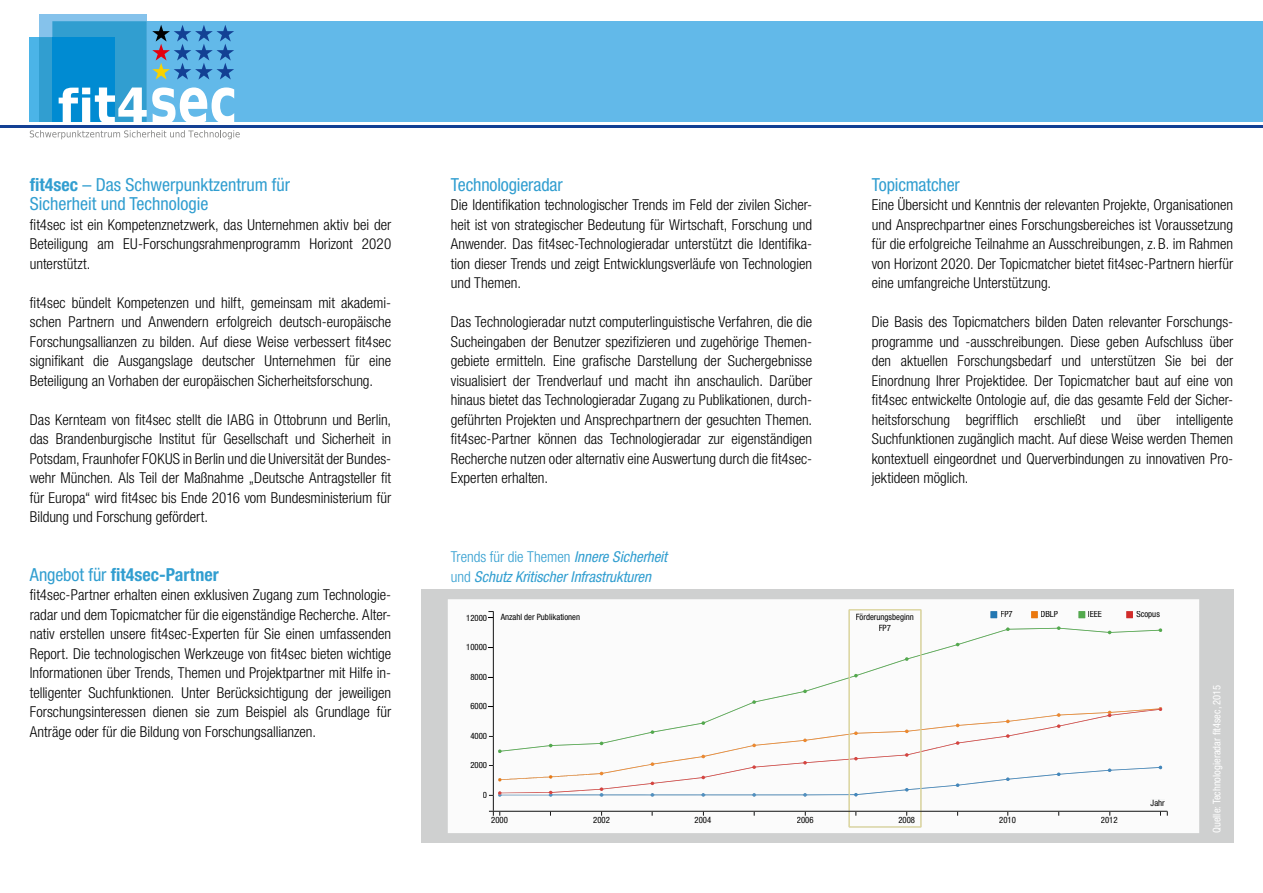
<style>
.page{position:relative;width:1263px;height:893px;background:#fff}
.page>*{position:absolute;margin:0;border:0;box-sizing:border-box;transform-origin:0 0}
.t1{font:condensed 18px/19.5px "Helvetica Neue LT";color:#319ed0}
.t2{font:700 condensed 18px "Helvetica Neue LT";color:#319ed0}
.t3{font:300 condensed 15px/19.5px "Helvetica Neue LT";color:#000;text-align:justify}
.t4{font:italic condensed 15px/19.5px "Helvetica Neue LT";letter-spacing:-.005em;color:#319ed0}
.t5{font:condensed 10.5px "Helvetica Neue LT";color:#fff}
.t6{font:condensed 8.7px/10.5px "Helvetica Neue LT";color:#000;text-align:center}
.s1{font-weight:700}
.s2{font-weight:400}
.s3{font-weight:300;font-style:normal}
</style>
<div class="page">
<div style="left:421px;top:589px;width:812px;height:254px;background:#cfd0d0"></div>
<div style="left:448px;top:599px;width:751px;height:234px;background:#fbfbfb"></div>
<div style="left:467px;top:615px;width:20px;height:6px;background:#fbfbfb"></div>
<div style="left:467px;top:644px;width:20px;height:6px;background:#fbfbfb"></div>
<div style="left:471px;top:674px;width:16px;height:6px;background:#fbfbfb"></div>
<div style="left:471px;top:703px;width:16px;height:6px;background:#fbfbfb"></div>
<div style="left:471px;top:733px;width:16px;height:6px;background:#fbfbfb"></div>
<div style="left:471px;top:762px;width:16px;height:6px;background:#fbfbfb"></div>
<div style="left:483px;top:609px;width:685px;height:218px;background:#fbfbfb"></div>
<div style="left:501px;top:614px;width:79px;height:6px;background:#fbfbfb"></div>
<div style="left:147px;top:21px;width:1116px;height:107px;background:#62b9e9"></div>
<div style="left:39px;top:15px;width:108px;height:107px;background:#85c2eb"></div>
<div style="left:30px;top:37px;width:33px;height:85px;background:#4bb4e7"></div>
<svg style="left:39px;top:21px;width:195px;height:101px"></svg>
<svg style="left:30px;top:130px;width:210px;height:9px"></svg>
<div style="left:115px;top:93px;width:5px;height:11px;background:#319ed0"></div>
<hr style="left:0;top:122px;width:1263px;height:3px;background:#fff">
<hr style="left:0;top:125px;width:1263px;height:3px;background:#134094">
<p class="t1" style="left:30px;top:174px;width:262px"><span class="s1">fit4sec</span> – Das Schwerpunktzentrum für<br>Sicherheit und Technologie</p>
<p class="t3" style="left:30px;top:214px;width:363px">fit4sec ist ein Kompetenznetzwerk, das Unternehmen aktiv bei der Beteiligung am EU-Forschungsrahmenprogramm Horizont 2020 unterstützt.</p>
<p class="t3" style="left:30px;top:292px;width:363px">fit4sec bündelt Kompetenzen und hilft, gemeinsam mit akademi&shy;schen Partnern und Anwendern erfolgreich deutsch-europäische Forschungsallianzen zu bilden. Auf diese Weise verbessert fit4sec signifikant die Ausgangslage deutscher Unternehmen für eine Beteiligung an Vorhaben der europäischen Sicherheitsforschung.</p>
<p class="t3" style="left:30px;top:409px;width:363px">Das Kernteam von fit4sec stellt die IABG in Ottobrunn und Berlin, das Brandenburgische Institut für Gesellschaft und Sicherheit in Potsdam, Fraunhofer FOKUS in Berlin und die Universität der Bundes&shy;wehr München. Als Teil der Maßnahme „Deutsche Antragsteller fit für Europa“ wird fit4sec bis Ende 2016 vom Bundesministerium für Bildung und Forschung gefördert.</p>
<p class="t2" style="left:30px;top:563px;width:190px"><span class="s2">Angebot für</span> fit4sec-Partner</p>
<p class="t3" style="left:30px;top:585px;width:363px">fit4sec-Partner erhalten einen exklusiven Zugang zum Technologie&shy;radar und dem Topicmatcher für die eigenständige Recherche. Alter&shy;nativ erstellen unsere fit4sec-Experten für Sie einen umfassenden Report. Die technologischen Werkzeuge von fit4sec bieten wichtige Informationen über Trends, Themen und Projektpartner mit Hilfe in&shy;telligenter Suchfunktionen. Unter Berücksichtigung der jeweiligen Forschungsinteressen dienen sie zum Beispiel als Grundlage für Anträge oder für die Bildung von Forschungsallianzen.</p>
<p class="t1" style="left:451px;top:174px;width:114px">Technologieradar</p>
<p class="t3" style="left:451px;top:195px;width:363px">Die Identifikation technologischer Trends im Feld der zivilen Sicher&shy;heit ist von strategischer Bedeutung für Wirtschaft, Forschung und Anwender. Das fit4sec-Technologieradar unterstützt die Identifika&shy;tion dieser Trends und zeigt Entwicklungsverläufe von Technologien und Themen.</p>
<p class="t3" style="left:451px;top:312px;width:363px">Das Technologieradar nutzt computerlinguistische Verfahren, die die Sucheingaben der Benutzer spezifizieren und zugehörige Themen&shy;gebiete ermitteln. Eine grafische Darstellung der Suchergebnisse visualisiert der Trendverlauf und macht ihn anschaulich. Darüber hinaus bietet das Technologieradar Zugang zu Publikationen, durch&shy;geführten Projekten und Ansprechpartnern der gesuchten Themen. fit4sec-Partner können das Technologieradar zur eigenständigen Recherche nutzen oder alternativ eine Auswertung durch die fit4sec-Experten erhalten.</p>
<p class="t4" style="left:451px;top:547px;width:218px"><span class="s3">Trends für die Themen</span> Innere Sicherheit <span class="s3">und</span> Schutz Kritischer Infrastrukturen</p>
<p class="t1" style="left:872px;top:174px;width:90px">Topicmatcher</p>
<p class="t3" style="left:872px;top:195px;width:363px">Eine Übersicht und Kenntnis der relevanten Projekte, Organisationen und Ansprechpartner eines Forschungsbereiches ist Voraussetzung für die erfolgreiche Teilnahme an Ausschreibungen, z. B. im Rahmen von Horizont 2020. Der Topicmatcher bietet fit4sec-Partnern hierfür eine umfangreiche Unterstützung.</p>
<p class="t3" style="left:872px;top:312px;width:363px">Die Basis des Topicmatchers bilden Daten relevanter Forschungs&shy;programme und -ausschreibungen. Diese geben Aufschluss über den aktuellen Forschungsbedarf und unterstützen Sie bei der Einordnung Ihrer Projektidee. Der Topicmatcher baut auf eine von fit4sec entwickelte Ontologie auf, die das gesamte Feld der Sicher&shy;heitsforschung begrifflich erschließt und über intelligente Suchfunktionen zugänglich macht. Auf diese Weise werden Themen kontextuell eingeordnet und Querverbindungen zu innovativen Pro&shy;jektideen möglich.</p>
<p class="t6" style="left:466px;top:612px;width:22px">12000</p>
<p class="t6" style="left:466px;top:642px;width:22px">10000</p>
<p class="t6" style="left:470px;top:671px;width:18px">8000</p>
<p class="t6" style="left:470px;top:701px;width:18px">6000</p>
<p class="t6" style="left:470px;top:730px;width:18px">4000</p>
<p class="t6" style="left:470px;top:760px;width:18px">2000</p>
<p class="t6" style="left:483px;top:789px;width:6px">0</p>
<p class="t6" style="left:501px;top:611px;width:81px">Anzahl der Publikationen</p>
<p class="t6" style="left:856px;top:612px;width:60px">Förderungsbeginn<br>FP7</p>
<p class="t6" style="left:1000px;top:609px;width:14px">FP7</p>
<p class="t6" style="left:1040px;top:609px;width:19px">DBLP</p>
<p class="t6" style="left:1088px;top:609px;width:15px">IEEE</p>
<p class="t6" style="left:1136px;top:609px;width:25px">Scopus</p>
<p class="t6" style="left:1151px;top:798px;width:16px">Jahr</p>
<p class="t6" style="left:491px;top:815px;width:18px">2000</p>
<p class="t6" style="left:593px;top:815px;width:18px">2002</p>
<p class="t6" style="left:695px;top:815px;width:18px">2004</p>
<p class="t6" style="left:797px;top:815px;width:18px">2006</p>
<p class="t6" style="left:898px;top:815px;width:18px">2008</p>
<p class="t6" style="left:999px;top:815px;width:18px">2010</p>
<p class="t6" style="left:1101px;top:815px;width:18px">2012</p>
<p class="t5" style="left:1211px;top:833px;width:150px;rotate:-90deg">Quelle: Technologieradar fit4sec, 2015</p>
</div>
